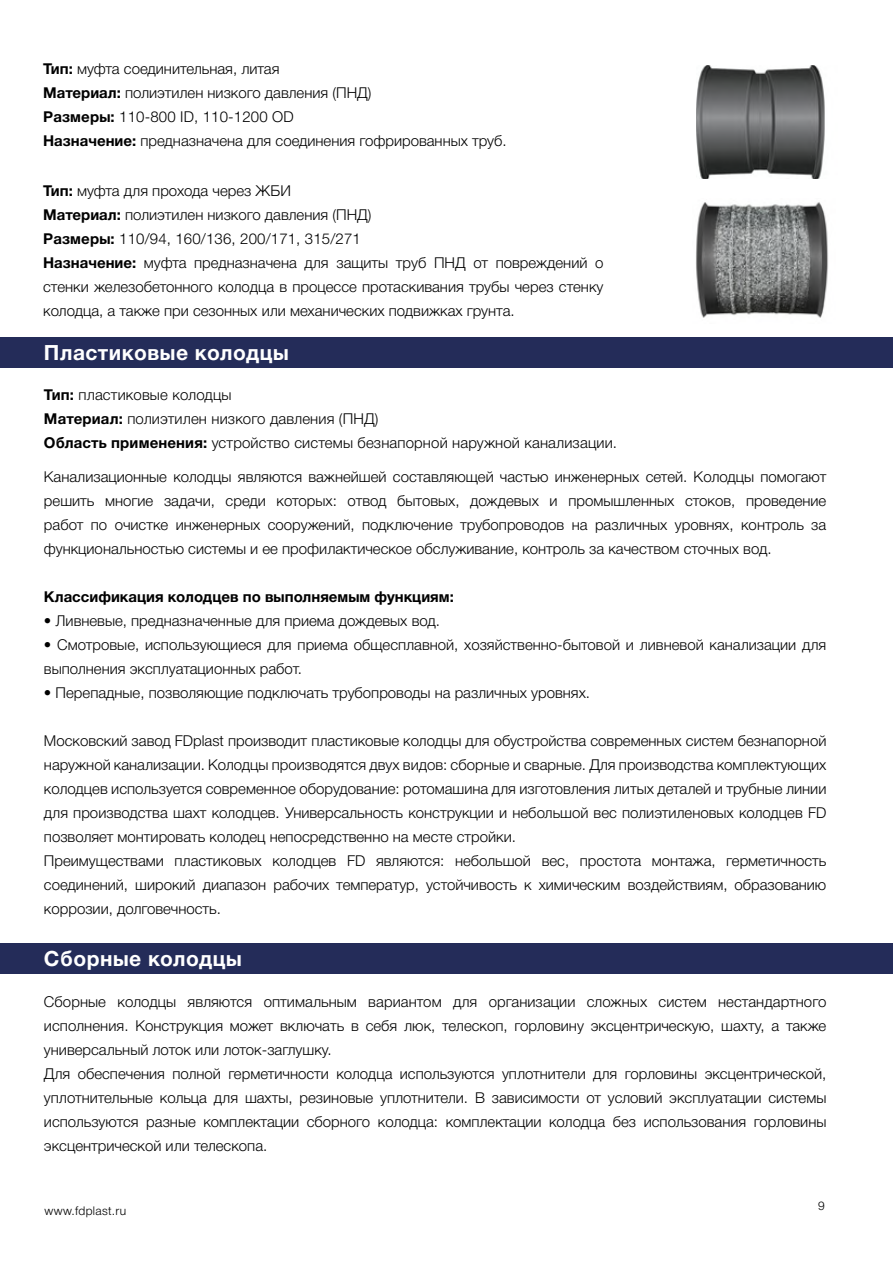
<style>
.page{position:relative;width:893px;height:1263px;background:#fff}
.page>*{position:absolute;margin:0;border:0;box-sizing:border-box;transform-origin:0 0}
.t1{font:700 21px "Helvetica Neue Cyr";letter-spacing:.025em;color:#fff}
.t2{font:300 15px/24px "Helvetica Neue Cyr";color:#000}
.t3{font:700 15px "Helvetica Neue Cyr";color:#000}
.t4{font:300 12px "Helvetica Neue Cyr";letter-spacing:.025em;color:#000}
.s1{font-weight:700}
</style>
<div class="page">
<img style="left:697px;top:66px;width:128px;height:112px">
<img style="left:696px;top:202px;width:132px;height:116px">
<div style="left:0;top:337px;width:893px;height:31px;background:#242c59"></div>
<div style="left:0;top:943px;width:893px;height:30px;background:#242c59"></div>
<p class="t2" style="left:43px;top:57px;width:465px"><span class="s1">Тип:</span> муфта соединительная, литая<br><span class="s1">Материал:</span> полиэтилен низкого давления (ПНД)<br><span class="s1">Размеры:</span> 110-800 ID, 110-1200 OD<br><span class="s1">Назначение:</span> предназначена для соединения гофрированных труб.</p>
<p class="t2" style="left:43px;top:179px;width:562px"><span class="s1">Тип:</span> муфта для прохода через ЖБИ<br><span class="s1">Материал:</span> полиэтилен низкого давления (ПНД)<br><span class="s1">Размеры:</span> 110/94, 160/136, 200/171, 315/271<br><span class="s1">Назначение:</span> муфта предназначена для защиты труб ПНД от повреждений о стенки железобетонного колодца в процессе протаскивания трубы через стенку колодца, а также при сезонных или механических подвижках грунта.</p>
<h1 class="t1" style="left:44px;top:341px;width:246px">Пластиковые колодцы</h1>
<p class="t2" style="left:44px;top:383px;width:575px"><span class="s1">Тип:</span> пластиковые колодцы<br><span class="s1">Материал:</span> полиэтилен низкого давления (ПНД)<br><span class="s1">Область применения:</span> устройство системы безнапорной наружной канализации.</p>
<p class="t2" style="left:44px;top:465px;width:784px;text-align:justify">Канализационные колодцы являются важнейшей составляющей частью инженерных сетей. Колодцы помогают решить многие задачи, среди которых: отвод бытовых, дождевых и промышленных стоков, проведение работ по очистке инженерных сооружений, подключение трубопроводов на различных уровнях, контроль за функциональностью системы и ее профилактическое обслуживание, контроль за качеством сточных вод.</p>
<p class="t3" style="left:44px;top:588px;width:411px">Классификация колодцев по выполняемым функциям:</p>
<p class="t2" style="left:44px;top:609px;width:398px">• Ливневые, предназначенные для приема дождевых вод.</p>
<p class="t2" style="left:44px;top:633px;width:784px">• Смотровые, использующиеся для приема общесплавной, хозяйственно-бытовой и ливневой канализации для выполнения эксплуатационных работ.</p>
<p class="t2" style="left:44px;top:681px;width:548px">• Перепадные, позволяющие подключать трубопроводы на различных уровнях.</p>
<p class="t2" style="left:44px;top:729px;width:784px">Московский завод FDplast производит пластиковые колодцы для обустройства современных систем безнапорной наружной канализации. Колодцы производятся двух видов: сборные и сварные. Для производства комплектующих колодцев используется современное оборудование: ротомашина для изготовления литых деталей и трубные линии для производства шахт колодцев. Универсальность конструкции и небольшой вес полиэтиленовых колодцев FD позволяет монтировать колодец непосредственно на месте стройки.<br>Преимуществами пластиковых колодцев FD являются: небольшой вес, простота монтажа, герметичность соединений, широкий диапазон рабочих температур, устойчивость к химическим воздействиям, образованию коррозии, долговечность.</p>
<h1 class="t1" style="left:44px;top:946px;width:199px">Сборные колодцы</h1>
<p class="t2" style="left:44px;top:990px;width:784px">Сборные колодцы являются оптимальным вариантом для организации сложных систем нестандартного исполнения. Конструкция может включать в себя люк, телескоп, горловину эксцентрическую, шахту, а также универсальный лоток или лоток-заглушку.<br>Для обеспечения полной герметичности колодца используются уплотнители для горловины эксцентрической, уплотнительные кольца для шахты, резиновые уплотнители. В зависимости от условий эксплуатации системы используются разные комплектации сборного колодца: комплектации колодца без использования горловины эксцентрической или телескопа.</p>
<p class="t4" style="left:45px;top:1204px;width:83px">www.fdplast.ru</p>
<p class="t4" style="left:818px;top:1199px;width:8px">9</p>
</div>
